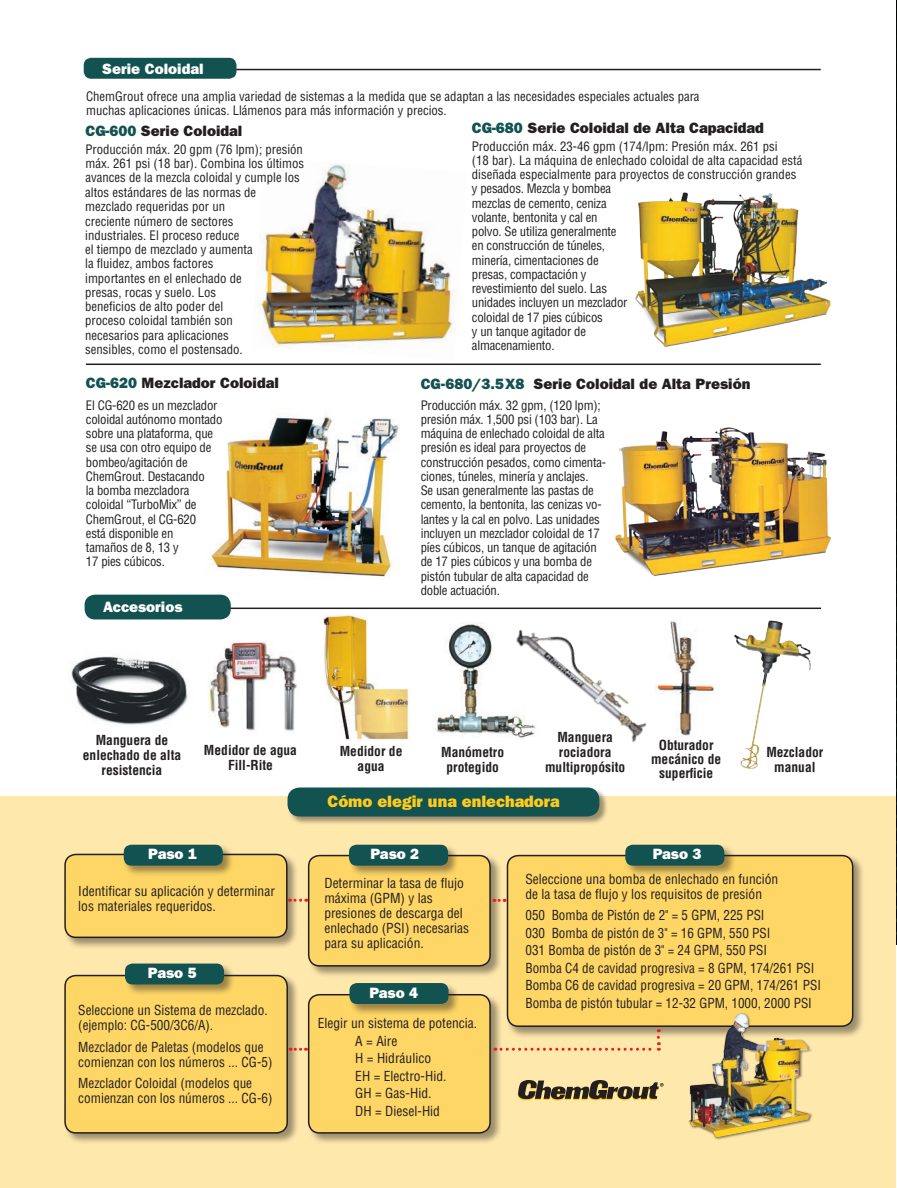
<style>
.page{position:relative;width:897px;height:1188px;background:#fff}
.page>*{position:absolute;margin:0;border:0;box-sizing:border-box;transform-origin:0 0}
.t1{font:16.5px "ITC Franklin Gothic Std Hvy";color:#fecb1d}
.t2{font:15px "ITC Franklin Gothic Std Hvy";color:#231f20}
.t3{font:15px "ITC Franklin Gothic Std Hvy";color:#fff}
.t4{font:condensed 13.5px/15px "Helvetica";color:#231f20}
.t5{font:700 condensed 13.5px/15px "Helvetica";color:#231f20;text-align:center}
.t6{font:condensed 12.75px/14.2px "Helvetica";letter-spacing:-.015em;color:#231f20}
.s1{color:#125250}
</style>
<div class="page">
<div style="left:0;top:796px;width:896px;height:392px;background:#ffe8ac"></div>
<img style="left:436px;top:623px;width:68px;height:113px">
<img style="left:896px;top:0;width:1px;height:1188px">
<img style="left:504px;top:607px;width:151px;height:136px">
<div style="left:506px;top:854px;width:358px;height:184px;background:#231f20;opacity:.45"></div>
<div style="left:507px;top:856px;width:345px;height:170px;background:#fed666;border-radius:11px"></div>
<div style="left:506px;top:855px;width:347px;height:172px;border:2px solid #231f20;border-radius:11px"></div>
<div style="left:307px;top:854px;width:195px;height:124px;background:#231f20;opacity:.45"></div>
<div style="left:308px;top:856px;width:182px;height:110px;background:#fed666;border-radius:11px"></div>
<div style="left:308px;top:855px;width:182px;height:112px;border:2px solid #231f20;border-radius:11px"></div>
<div style="left:64px;top:853px;width:235px;height:97px;background:#231f20;opacity:.45"></div>
<div style="left:65px;top:854px;width:222px;height:83px;background:#fed666;border-radius:11px"></div>
<div style="left:64px;top:854px;width:223px;height:84px;border:2px solid #231f20;border-radius:11px"></div>
<img style="left:257px;top:163px;width:198px;height:185px">
<img style="left:211px;top:416px;width:188px;height:161px">
<hr style="left:177px;top:69px;width:643px;height:1px;background:#231f20">
<div style="left:84px;top:58px;width:152px;height:21px;background:#125250;border-radius:8px"></div>
<hr style="left:195px;top:608px;width:625px;height:1px;background:#231f20">
<img style="left:71px;top:656px;width:117px;height:69px">
<img style="left:209px;top:641px;width:88px;height:90px">
<img style="left:654px;top:620px;width:61px;height:117px">
<div style="left:85px;top:595px;width:146px;height:24px;background:#125250;border-radius:10px"></div>
<hr style="left:86px;top:364px;width:734px;height:1px;background:#231f20">
<div style="left:287px;top:787px;width:321px;height:38px;background:#231f20;opacity:.45"></div>
<div style="left:287px;top:788px;width:312px;height:29px;background:#125250;border-radius:12px"></div>
<img style="left:734px;top:621px;width:76px;height:148px">
<img style="left:615px;top:427px;width:217px;height:149px">
<div style="left:123px;top:844px;width:111px;height:33px;background:#231f20;opacity:.45"></div>
<div style="left:124px;top:845px;width:99px;height:21px;background:#125250;border-radius:8px"></div>
<div style="left:624px;top:844px;width:111px;height:33px;background:#231f20;opacity:.45"></div>
<div style="left:625px;top:845px;width:99px;height:21px;background:#125250;border-radius:8px"></div>
<div style="left:307px;top:993px;width:195px;height:152px;background:#231f20;opacity:.45"></div>
<div style="left:308px;top:995px;width:182px;height:138px;background:#fed666;border-radius:11px"></div>
<div style="left:308px;top:994px;width:182px;height:140px;border:2px solid #231f20;border-radius:11px"></div>
<div style="left:349px;top:982px;width:111px;height:33px;background:#231f20;opacity:.45"></div>
<div style="left:349px;top:983px;width:99px;height:21px;background:#125250;border-radius:8px"></div>
<div style="left:348px;top:844px;width:111px;height:33px;background:#231f20;opacity:.45"></div>
<div style="left:349px;top:845px;width:99px;height:21px;background:#125250;border-radius:8px"></div>
<div style="left:64px;top:974px;width:235px;height:171px;background:#231f20;opacity:.45"></div>
<div style="left:65px;top:976px;width:222px;height:157px;background:#fed666;border-radius:11px"></div>
<div style="left:64px;top:975px;width:224px;height:159px;border:2px solid #231f20;border-radius:11px"></div>
<div style="left:124px;top:963px;width:111px;height:33px;background:#231f20;opacity:.45"></div>
<div style="left:125px;top:964px;width:99px;height:20px;background:#125250;border-radius:8px"></div>
<svg style="left:289px;top:899px;width:18px;height:3px"></svg>
<svg style="left:494px;top:899px;width:11px;height:3px"></svg>
<svg style="left:495px;top:1029px;width:164px;height:22px"></svg>
<svg style="left:290px;top:1048px;width:16px;height:3px"></svg>
<div style="left:688px;top:1012px;width:124px;height:128px;background:#231f20;opacity:.55"></div>
<img style="left:688px;top:1014px;width:122px;height:123px">
<svg style="left:518px;top:1080px;width:145px;height:21px"></svg>
<img style="left:323px;top:614px;width:86px;height:127px">
<img style="left:600px;top:192px;width:231px;height:173px">
<hr style="left:896px;top:945px;width:1px;height:243px;background:#fff">
<p class="t3" style="left:102px;top:60px;width:103px">Serie Coloidal</p>
<p class="t6" style="left:86px;top:89px;width:615px">ChemGrout ofrece una amplia variedad de sistemas a la medida que se adaptan a las necesidades especiales actuales para muchas aplicaciones únicas. Llámenos para más información y precios.</p>
<p class="t2" style="left:85px;top:123px;width:158px"><span class="s1">CG-600</span> Serie Coloidal</p>
<p class="t2" style="left:472px;top:120px;width:293px"><span class="s1">CG-680</span> Serie Coloidal de Alta Capacidad</p>
<p class="t6" style="left:85px;top:142px;width:220px;text-align:justify">Producción máx. 20 gpm (76 lpm); presión máx. 261 psi (18 bar). Combina los últimos avances de la mezcla coloidal y cumple los</p>
<p class="t6" style="left:85px;top:185px;width:172px">altos estándares de las normas de mezclado requeridas por un</p>
<p class="t6" style="left:85px;top:214px;width:156px">creciente número de sectores industriales. El proceso reduce</p>
<p class="t6" style="left:85px;top:242px;width:169px">el tiempo de mezclado y aumenta la fluidez, ambos factores</p>
<p class="t6" style="left:85px;top:271px;width:158px">importantes en el enlechado de</p>
<p class="t6" style="left:85px;top:285px;width:140px">presas, rocas y suelo. Los beneficios de alto poder del</p>
<p class="t6" style="left:85px;top:313px;width:149px">proceso coloidal también son</p>
<p class="t6" style="left:85px;top:328px;width:159px">necesarios para aplicaciones sensibles, como el postensado.</p>
<p class="t6" style="left:472px;top:139px;width:332px">Producción máx. 23-46 gpm (174/lpm: Presión máx. 261 psi<br>(18 bar). La máquina de enlechado coloidal de alta capacidad está diseñada especialmente para proyectos de construcción grandes</p>
<p class="t6" style="left:472px;top:181px;width:141px">y pesados. Mezcla y bombea mezclas de cemento, ceniza</p>
<p class="t6" style="left:472px;top:210px;width:127px">volante, bentonita y cal en</p>
<p class="t6" style="left:472px;top:224px;width:157px">polvo. Se utiliza generalmente en construcción de túneles, minería, cimentaciones de presas, compactación y revestimiento del suelo. Las unidades incluyen un mezclador coloidal de 17 pies cúbicos<br>y un tanque agitador de almacenamiento.</p>
<p class="t2" style="left:86px;top:374px;width:194px"><span class="s1">CG-620</span> Mezclador Coloidal</p>
<p class="t6" style="left:86px;top:397px;width:138px">El CG-620 es un mezclador coloidal autónomo montado sobre una plataforma, que se usa con otro equipo de bombeo/agitación de</p>
<p class="t6" style="left:86px;top:469px;width:120px">ChemGrout. Destacando</p>
<p class="t6" style="left:86px;top:483px;width:105px">la bomba mezcladora</p>
<p class="t6" style="left:86px;top:497px;width:112px">coloidal “TurboMix” de</p>
<p class="t6" style="left:86px;top:511px;width:112px">ChemGrout, el CG-620</p>
<p class="t6" style="left:86px;top:526px;width:89px">está disponible en</p>
<p class="t6" style="left:86px;top:540px;width:94px">tamaños de 8, 13 y<br>17 pies cúbicos.</p>
<p class="t2" style="left:420px;top:375px;width:331px"><span class="s1">CG-680/3.5X8</span> Serie Coloidal de Alta Presión</p>
<p class="t6" style="left:420px;top:397px;width:187px">Producción máx. 32 gpm, (120 lpm); presión máx. 1,500 psi (103 bar). La máquina de enlechado coloidal de alta presión es ideal para proyectos de construcción pesados, como cimenta&shy;ciones, túneles, minería y anclajes.<br>Se usan generalmente las pastas de cemento, la bentonita, las cenizas vo&shy;lantes y la cal en polvo. Las unidades incluyen un mezclador coloidal de 17 píes cúbicos, un tanque de agitación de 17 pies cúbicos y una bomba de pistón tubular de alta capacidad de doble actuación.</p>
<p class="t3" style="left:103px;top:598px;width:81px">Accesorios</p>
<p class="t5" style="left:83px;top:732px;width:100px">Manguera de enlechado de alta resistencia</p>
<p class="t5" style="left:204px;top:743px;width:95px">Medidor de agua<br>Fill-Rite</p>
<p class="t5" style="left:340px;top:744px;width:64px">Medidor de agua</p>
<p class="t5" style="left:441px;top:744px;width:65px">Manómetro protegido</p>
<p class="t5" style="left:545px;top:729px;width:82px">Manguera rociadora multipropósito</p>
<p class="t5" style="left:651px;top:738px;width:72px;line-height:14.2px">Obturador mecánico de superficie</p>
<p class="t1" style="left:327px;top:792px;width:233px">Cómo elegir una enlechadora</p>
<p class="t5" style="left:766px;top:744px;width:58px">Mezclador manual</p>
<p class="t3" style="left:148px;top:845px;width:50px">Paso 1</p>
<p class="t4" style="left:78px;top:883px;width:198px">Identificar su aplicación y determinar los materiales requeridos.</p>
<p class="t3" style="left:148px;top:964px;width:50px">Paso 5</p>
<p class="t4" style="left:78px;top:1002px;width:191px">Seleccione un Sistema de mezclado. (ejemplo: CG-500/3C6/A).</p>
<p class="t4" style="left:78px;top:1039px;width:195px">Mezclador de Paletas (modelos que comienzan con los números ... CG-5)</p>
<p class="t4" style="left:78px;top:1076px;width:195px">Mezclador Coloidal (modelos que comienzan con los números ... CG-6)</p>
<p class="t3" style="left:370px;top:845px;width:50px">Paso 2</p>
<p class="t4" style="left:324px;top:876px;width:141px">Determinar la tasa de flujo</p>
<p class="t4" style="left:324px;top:891px;width:146px">máxima (GPM) y las presiones de descarga del enlechado (PSI) necesarias para su aplicación.</p>
<p class="t3" style="left:369px;top:984px;width:50px">Paso 4</p>
<p class="t4" style="left:318px;top:1016px;width:161px">Elegir un sistema de potencia.</p>
<p class="t4" style="left:355px;top:1033px;width:43px">A = Aire</p>
<p class="t4" style="left:355px;top:1051px;width:77px">H = Hidráulico</p>
<p class="t4" style="left:355px;top:1068px;width:93px">EH = Electro-Hid.</p>
<p class="t4" style="left:355px;top:1086px;width:78px">GH = Gas-Hid.</p>
<p class="t4" style="left:355px;top:1103px;width:86px">DH = Diesel-Hid</p>
<p class="t3" style="left:652px;top:845px;width:50px">Paso 3</p>
<p class="t4" style="left:525px;top:871px;width:254px">Seleccione una bomba de enlechado en función de la tasa de flujo y los requisitos de presión</p>
<p class="t4" style="left:525px;top:908px;width:240px">050 Bomba de Pistón de 2" = 5 GPM, 225 PSI</p>
<p class="t4" style="left:525px;top:925px;width:246px">030 Bomba de pistón de 3" = 16 GPM, 550 PSI</p>
<p class="t4" style="left:525px;top:943px;width:243px">031 Bomba de pistón de 3" = 24 GPM, 550 PSI</p>
<p class="t4" style="left:525px;top:960px;width:290px">Bomba C4 de cavidad progresiva = 8 GPM, 174/261 PSI</p>
<p class="t4" style="left:525px;top:977px;width:297px">Bomba C6 de cavidad progresiva = 20 GPM, 174/261 PSI</p>
<p class="t4" style="left:525px;top:995px;width:288px">Bomba de pistón tubular = 12-32 GPM, 1000, 2000 PSI</p>
</div>
